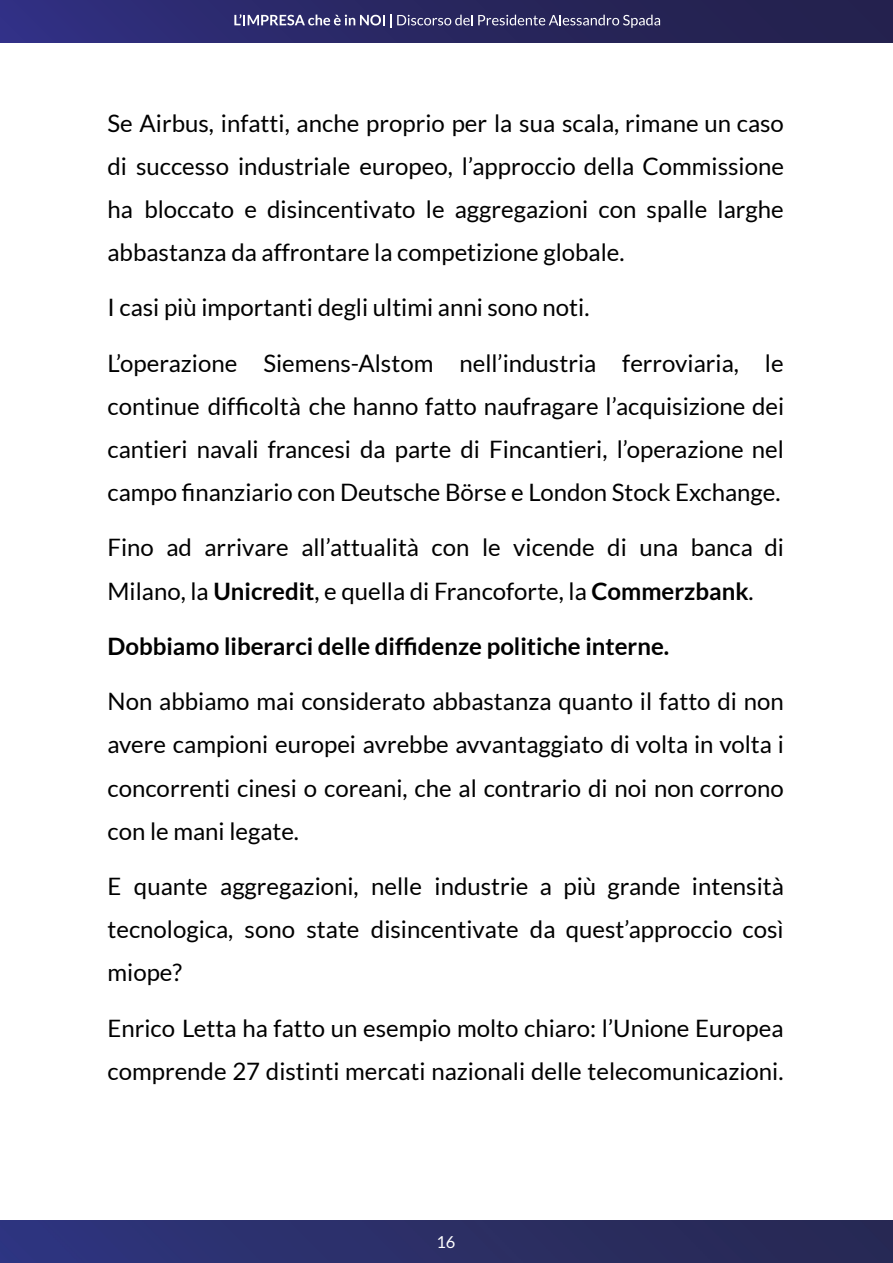
<style>
.page{position:relative;width:893px;height:1263px;background:#fff}
.page>*{position:absolute;margin:0;border:0;box-sizing:border-box;transform-origin:0 0}
.t1{font:24px/43.2px "Lato";color:#000;text-align:justify}
.t2{font:700 24px "Lato";color:#000}
.t3{font:16.5px "Lato";color:#fff}
.s1{font-weight:700}
</style>
<div class="page">
<img style="left:0;top:1221px;width:893px;height:42px">
<div style="left:0;top:0;width:893px;height:42px;background:linear-gradient(to right,#302f7f,#222046)"></div>
<svg style="left:234px;top:14px;width:426px;height:14px;background:#5b5a85"></svg>
<p class="t1" style="left:107px;top:101px;width:678px">Se Airbus, infatti, anche proprio per la sua scala, rimane un caso di successo industriale europeo, l’approccio della Commissione ha bloccato e disincentivato le aggregazioni con spalle larghe abbastanza da affrontare la competizione globale.</p>
<p class="t1" style="left:107px;top:286px;width:483px">I casi più importanti degli ultimi anni sono noti.</p>
<p class="t1" style="left:107px;top:341px;width:678px">L’operazione Siemens-Alstom nell’industria ferroviaria, le continue difficoltà che hanno fatto naufragare l’acquisizione dei cantieri navali francesi da parte di Fincantieri, l’operazione nel campo finanziario con Deutsche Börse e London Stock Exchange.</p>
<p class="t1" style="left:107px;top:526px;width:678px">Fino ad arrivare all’attualità con le vicende di una banca di<br>Milano, la <span class="s1">Unicredit</span>, e quella di Francoforte, la <span class="s1">Commerzbank</span>.</p>
<p class="t2" style="left:108px;top:632px;width:563px">Dobbiamo liberarci delle diffidenze politiche interne.</p>
<p class="t1" style="left:107px;top:680px;width:678px">Non abbiamo mai considerato abbastanza quanto il fatto di non avere campioni europei avrebbe avvantaggiato di volta in volta i concorrenti cinesi o coreani, che al contrario di noi non corrono con le mani legate.</p>
<p class="t1" style="left:107px;top:864px;width:678px">E quante aggregazioni, nelle industrie a più grande intensità tecnologica, sono state disincentivate da quest’approccio così miope?</p>
<p class="t1" style="left:108px;top:1006px;width:677px">Enrico Letta ha fatto un esempio molto chiaro: l’Unione Europea comprende 27 distinti mercati nazionali delle telecomunicazioni.</p>
<p class="t3" style="left:436px;top:1233px;width:21px">16</p>
</div>
